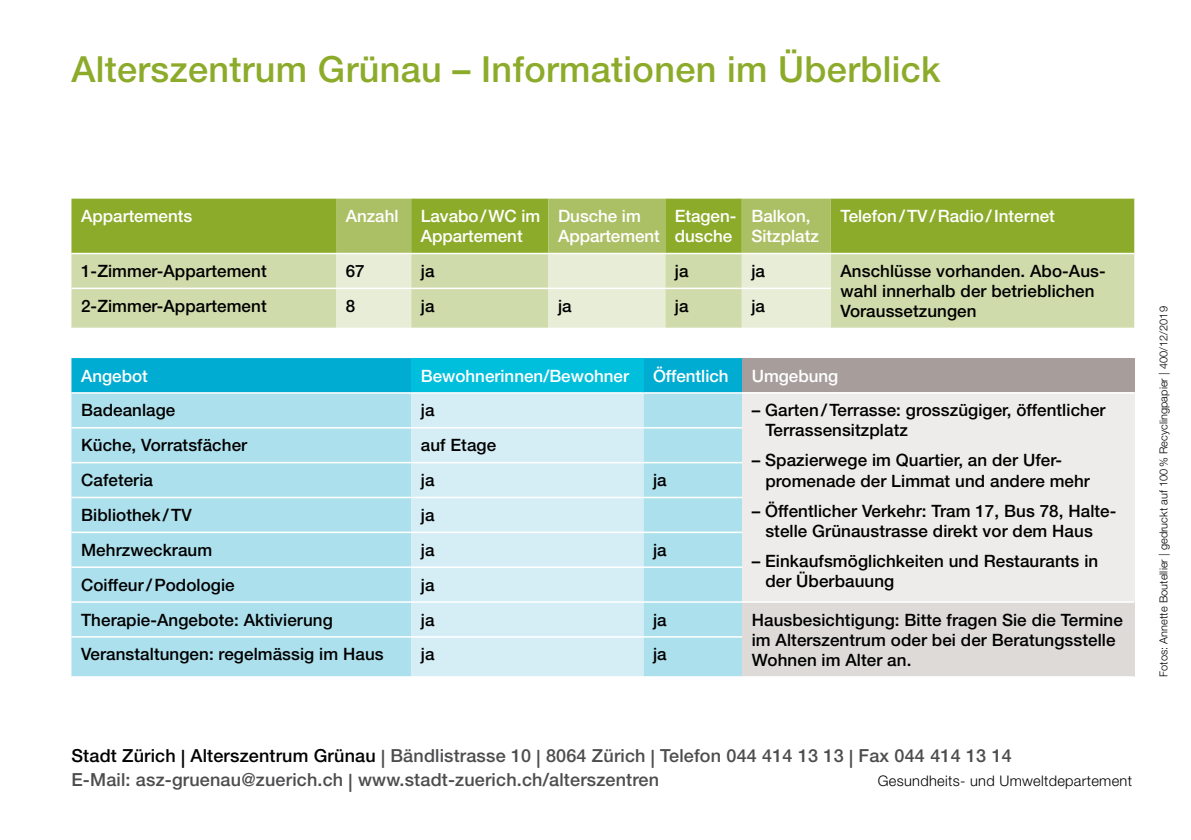
<style>
.page{position:relative;width:1191px;height:840px;background:#fff}
.page>*{position:absolute;margin:0;border:0;box-sizing:border-box;transform-origin:0 0}
.t1{font:500 36px "Helvetica Neue LT Std";letter-spacing:.01em;color:#8dab2a}
.t2{font:500 18px/24px "Helvetica Neue LT Std";letter-spacing:.01em;color:#4d4d4f}
.t3{font:500 17px/20px "Helvetica Neue LT Std";letter-spacing:.005em;color:#000}
.t4{font:500 17px/20px "Helvetica Neue LT Std";color:#fff}
.t5{font:300 14.6px "Helvetica Neue LT Std";letter-spacing:.02em;color:#000}
.t6{font:300 11px "Helvetica Neue LT Std";letter-spacing:.005em;color:#000}
.s1{color:#000}
</style>
<div class="page">
<div style="left:71px;top:198px;width:1063px;height:54px;background:#8dab2a"></div>
<div style="left:71px;top:254px;width:1063px;height:73px;background:#d0dbab"></div>
<svg style="left:336px;top:198px;width:495px;height:129px;background:#c1d18f"></svg>
<hr style="left:336px;top:252px;width:75px;height:2px;background:#fff">
<hr style="left:411px;top:252px;width:137px;height:2px;background:#fff">
<hr style="left:548px;top:252px;width:117px;height:2px;background:#fff">
<hr style="left:665px;top:252px;width:77px;height:2px;background:#fff">
<hr style="left:742px;top:252px;width:89px;height:2px;background:#fff">
<hr style="left:71px;top:287px;width:265px;height:2px;background:#fff">
<hr style="left:336px;top:287px;width:75px;height:2px;background:#fff">
<hr style="left:411px;top:287px;width:137px;height:2px;background:#fff">
<hr style="left:548px;top:287px;width:117px;height:2px;background:#fff">
<hr style="left:665px;top:287px;width:77px;height:2px;background:#fff">
<hr style="left:742px;top:287px;width:89px;height:2px;background:#fff">
<div style="left:71px;top:358px;width:671px;height:34px;background:#00acd1"></div>
<div style="left:411px;top:358px;width:232px;height:34px;background:#00bfdc"></div>
<div style="left:742px;top:358px;width:392px;height:34px;background:#a79e9c"></div>
<div style="left:71px;top:393px;width:671px;height:282px;background:#ade0ed"></div>
<div style="left:411px;top:393px;width:232px;height:282px;background:#d5eef5"></div>
<div style="left:742px;top:392px;width:392px;height:209px;background:#eeeceb"></div>
<div style="left:742px;top:601px;width:392px;height:75px;background:#dddad8"></div>
<hr style="left:71px;top:427px;width:340px;height:1px;background:#fff">
<hr style="left:411px;top:427px;width:232px;height:1px;background:#fff">
<hr style="left:71px;top:461px;width:340px;height:2px;background:#fff">
<hr style="left:411px;top:461px;width:232px;height:2px;background:#fff">
<hr style="left:71px;top:496px;width:340px;height:2px;background:#fff">
<hr style="left:411px;top:496px;width:232px;height:2px;background:#fff">
<hr style="left:71px;top:531px;width:340px;height:2px;background:#fff">
<hr style="left:411px;top:531px;width:232px;height:2px;background:#fff">
<hr style="left:71px;top:566px;width:340px;height:1px;background:#fff">
<hr style="left:411px;top:566px;width:232px;height:1px;background:#fff">
<hr style="left:71px;top:601px;width:340px;height:1px;background:#fff">
<hr style="left:411px;top:601px;width:232px;height:1px;background:#fff">
<hr style="left:71px;top:635px;width:340px;height:2px;background:#fff">
<hr style="left:411px;top:635px;width:232px;height:2px;background:#fff">
<hr style="left:742px;top:392px;width:392px;height:1px;background:#fff">
<hr style="left:643px;top:496px;width:99px;height:2px;background:#fff">
<hr style="left:643px;top:531px;width:99px;height:2px;background:#fff">
<hr style="left:643px;top:566px;width:99px;height:1px;background:#fff">
<hr style="left:643px;top:601px;width:99px;height:1px;background:#fff">
<hr style="left:742px;top:601px;width:392px;height:1px;background:#fff">
<hr style="left:643px;top:635px;width:99px;height:2px;background:#fff">
<hr style="left:742px;top:675px;width:392px;height:2px;background:#fff">
<hr style="left:643px;top:427px;width:99px;height:1px;background:#fff">
<hr style="left:643px;top:461px;width:99px;height:2px;background:#fff">
<h1 class="t1" style="left:71px;top:48px;width:870px">Alterszentrum Grünau – Informationen im Überblick</h1>
<p class="t4" style="left:81px;top:206px;width:113px">Appartements</p>
<p class="t4" style="left:346px;top:206px;width:54px">Anzahl</p>
<p class="t4" style="left:421px;top:206px;width:121px">Lavabo/WC im<br>Appartement</p>
<p class="t4" style="left:558px;top:206px;width:103px">Dusche im<br>Appartement</p>
<p class="t4" style="left:675px;top:206px;width:61px">Etagen&shy;dusche</p>
<p class="t4" style="left:751px;top:206px;width:69px">Balkon,<br>Sitzplatz</p>
<p class="t4" style="left:840px;top:206px;width:216px">Telefon/TV/Radio/Internet</p>
<p class="t3" style="left:81px;top:260px;width:187px">1-Zimmer-Appartement</p>
<p class="t3" style="left:346px;top:260px;width:20px">67</p>
<p class="t3" style="left:421px;top:260px;width:15px">ja</p>
<p class="t3" style="left:675px;top:260px;width:15px">ja</p>
<p class="t3" style="left:751px;top:260px;width:15px">ja</p>
<p class="t3" style="left:840px;top:260px;width:267px">Anschlüsse vorhanden. Abo-Aus&shy;wahl innerhalb der betrieblichen<br>Voraussetzungen</p>
<p class="t3" style="left:81px;top:295px;width:187px">2-Zimmer-Appartement</p>
<p class="t3" style="left:346px;top:295px;width:11px">8</p>
<p class="t3" style="left:421px;top:295px;width:15px">ja</p>
<p class="t3" style="left:558px;top:295px;width:15px">ja</p>
<p class="t3" style="left:675px;top:295px;width:15px">ja</p>
<p class="t3" style="left:751px;top:295px;width:15px">ja</p>
<p class="t4" style="left:81px;top:365px;width:68px">Angebot</p>
<p class="t4" style="left:421px;top:365px;width:210px">Bewohnerinnen/Bewohner</p>
<p class="t4" style="left:653px;top:365px;width:77px">Öffentlich</p>
<p class="t4" style="left:751px;top:365px;width:88px">Umgebung</p>
<p class="t3" style="left:81px;top:400px;width:96px">Badeanlage</p>
<p class="t3" style="left:421px;top:400px;width:15px">ja</p>
<p class="t3" style="left:765px;top:400px;width:342px;text-indent:-14px">– Garten/Terrasse: grosszügiger, öffentlicher<br>Terrassensitzplatz</p>
<p class="t3" style="left:765px;top:450px;width:326px;text-indent:-14px">– Spazierwege im Quartier, an der Ufer&shy;promenade der Limmat und andere mehr</p>
<p class="t3" style="left:751px;top:500px;width:366px;text-align:center">– Öffentlicher Verkehr: Tram 17, Bus 78, Halte&shy;stelle Grünaustrasse direkt vor dem Haus</p>
<p class="t3" style="left:765px;top:550px;width:334px;text-indent:-14px">– Einkaufsmöglichkeiten und Restaurants in der Überbauung</p>
<p class="t3" style="left:81px;top:435px;width:168px">Küche, Vorratsfächer</p>
<p class="t3" style="left:421px;top:435px;width:77px">auf Etage</p>
<p class="t3" style="left:81px;top:469px;width:73px">Cafeteria</p>
<p class="t3" style="left:421px;top:469px;width:15px">ja</p>
<p class="t3" style="left:653px;top:469px;width:15px">ja</p>
<p class="t3" style="left:81px;top:504px;width:112px">Bibliothek /TV</p>
<p class="t3" style="left:421px;top:504px;width:15px">ja</p>
<p class="t3" style="left:81px;top:539px;width:133px">Mehrzweckraum</p>
<p class="t3" style="left:421px;top:539px;width:15px">ja</p>
<p class="t3" style="left:653px;top:539px;width:15px">ja</p>
<p class="t3" style="left:81px;top:574px;width:155px">Coiffeur/Podologie</p>
<p class="t3" style="left:421px;top:574px;width:15px">ja</p>
<p class="t3" style="left:81px;top:609px;width:253px">Therapie-Angebote: Aktivierung</p>
<p class="t3" style="left:421px;top:609px;width:15px">ja</p>
<p class="t3" style="left:653px;top:609px;width:15px">ja</p>
<p class="t3" style="left:751px;top:609px;width:373px">Hausbesichtigung: Bitte fragen Sie die Termine im Alterszentrum oder bei der Beratungsstelle</p>
<p class="t3" style="left:81px;top:643px;width:304px">Veranstaltungen: regelmässig im Haus</p>
<p class="t3" style="left:751px;top:649px;width:161px">Wohnen im Alter an.</p>
<p class="t3" style="left:421px;top:643px;width:15px">ja</p>
<p class="t3" style="left:653px;top:643px;width:15px">ja</p>
<p class="t6" style="left:1157px;top:676px;width:372px;rotate:-90deg">Fotos: Annette Boutellier | gedruckt auf 100% Recyclingpapier | 400/12/2019</p>
<p class="t2" style="left:71px;top:742px;width:942px"><span class="s1">Stadt Zürich | Alterszentrum Grünau</span> | Bändlistrasse 10 | 8064 Zürich | Telefon 044 414 13 13 | Fax 044 414 13 14<br>E-Mail: asz-gruenau@zuerich.ch | www.stadt-zuerich.ch/alterszentren</p>
<p class="t5" style="left:878px;top:771px;width:256px">Gesundheits- und Umweltdepartement</p>
</div>
